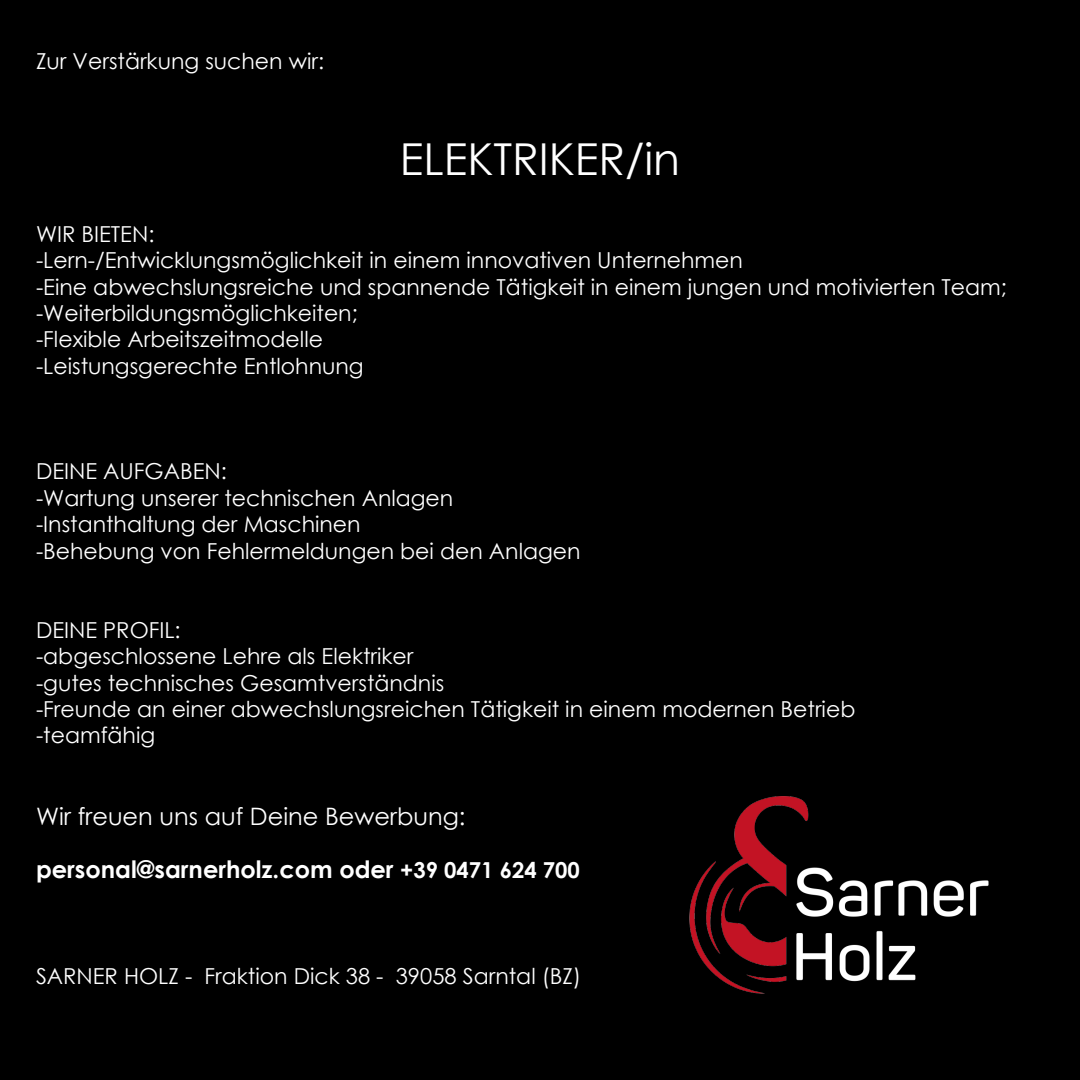
<style>
.page{position:relative;width:1080px;height:1080px;background:#000}
.page>*{position:absolute;margin:0;border:0;box-sizing:border-box;transform-origin:0 0}
.t1{font:44px "Century Gothic";color:#fff}
.t2{font:700 24px "Century Gothic";color:#fff}
.t3{font:24px "Century Gothic";color:#fff}
.t4{font:22px "Century Gothic";color:#fff}
.s1{font-size:22px}
</style>
<div class="page">
<img style="left:689px;top:796px;width:300px;height:198px">
<p class="t4" style="left:36px;top:46px;width:290px">Zur Verstärkung suchen wir:</p>
<p class="t1" style="left:400px;top:128px;width:282px">ELEKTRIKER/in</p>
<p class="t4" style="left:36px;top:218px;width:120px">WIR BIETEN:</p>
<p class="t4" style="left:36px;top:245px;width:708px">-Lern-/Entwicklungsmöglichkeit in einem innovativen Unternehmen</p>
<p class="t4" style="left:36px;top:271px;width:972px">-Eine abwechslungsreiche und spannende Tätigkeit in einem jungen und motivierten Team;</p>
<p class="t4" style="left:36px;top:298px;width:323px">-Weiterbildungsmöglichkeiten;</p>
<p class="t4" style="left:36px;top:324px;width:289px">-Flexible Arbeitszeitmodelle</p>
<p class="t4" style="left:36px;top:350px;width:329px">-Leistungsgerechte Entlohnung</p>
<p class="t4" style="left:36px;top:456px;width:192px">DEINE AUFGABEN:</p>
<p class="t4" style="left:36px;top:482px;width:419px">-Wartung unserer technischen Anlagen</p>
<p class="t4" style="left:36px;top:509px;width:326px">-Instanthaltung der Maschinen</p>
<p class="t4" style="left:36px;top:535px;width:546px">-Behebung von Fehlermeldungen bei den Anlagen</p>
<p class="t4" style="left:36px;top:614px;width:146px">DEINE PROFIL:</p>
<p class="t4" style="left:36px;top:641px;width:379px">-abgeschlossene Lehre als Elektriker</p>
<p class="t4" style="left:36px;top:667px;width:410px">-gutes technisches Gesamtverständnis</p>
<p class="t4" style="left:36px;top:694px;width:821px">-Freunde an einer abwechslungsreichen Tätigkeit in einem modernen Betrieb</p>
<p class="t4" style="left:36px;top:720px;width:121px">-teamfähig</p>
<p class="t3" style="left:36px;top:800px;width:431px">Wir freuen uns auf Deine Bewerbung:</p>
<p class="t2" style="left:36px;top:851px;width:545px">personal@sarnerholz.com oder <span class="s1">+39 0471 624 700</span></p>
<p class="t4" style="left:36px;top:960px;width:547px">SARNER HOLZ - Fraktion Dick 38 - 39058 Sarntal (BZ)</p>
</div>
